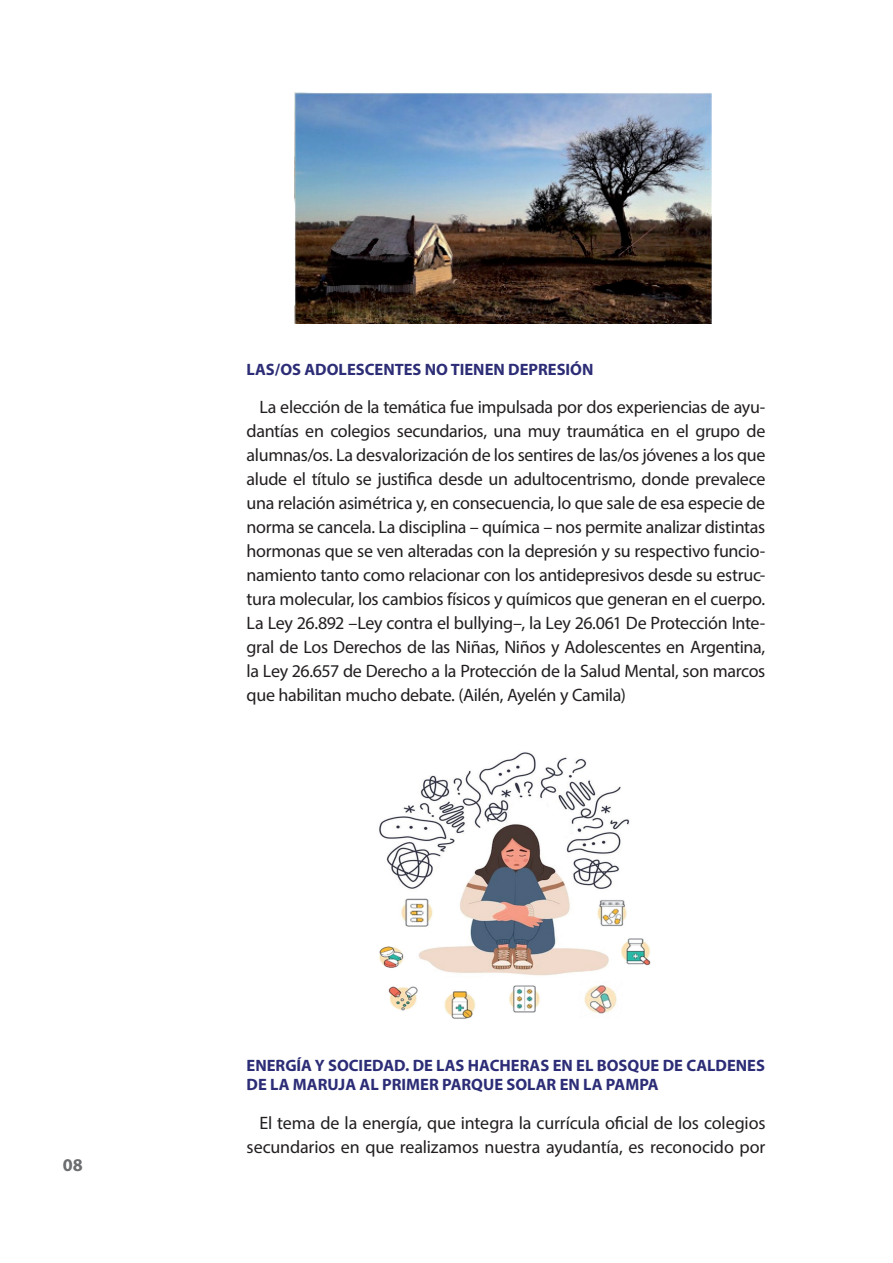
<style>
.page{position:relative;width:893px;height:1263px;background:#fff}
.page>*{position:absolute;margin:0;border:0;box-sizing:border-box;transform-origin:0 0}
.t1{font:18px/24px "Myriad Pro";letter-spacing:-.01em;color:#231f20;text-align:justify}
.t2{font:700 18px "Myriad Pro";color:#6c6d70}
.t3{font:700 16.5px/19.8px "Myriad Pro";color:#2c2d76}
</style>
<div class="page">
<img style="left:294px;top:92px;width:417px;height:231px">
<img style="left:379px;top:752px;width:271px;height:267px">
<p class="t2" style="left:63px;top:1153px;width:21px">08</p>
<p class="t3" style="left:247px;top:359px;width:348px">LAS/OS ADOLESCENTES NO TIENEN DEPRESIÓN</p>
<p class="t1" style="left:247px;top:395px;width:520px;text-indent:13px">La elección de la temática fue impulsada por dos experiencias de ayu&shy;dantías en colegios secundarios, una muy traumática en el grupo de alumnas/os. La desvalorización de los sentires de las/os jóvenes a los que alude el título se justifica desde un adultocentrismo, donde prevalece una relación asimétrica y, en consecuencia, lo que sale de esa especie de norma se cancela. La disciplina – química – nos permite analizar distintas hormonas que se ven alteradas con la depresión y su respectivo funcio&shy;namiento tanto como relacionar con los antidepresivos desde su estruc&shy;tura molecular, los cambios físicos y químicos que generan en el cuerpo.<br>La Ley 26.892 –Ley contra el bullying–, la Ley 26.061 De Protección Inte&shy;gral de Los Derechos de las Niñas, Niños y Adolescentes en Argentina, la Ley 26.657 de Derecho a la Protección de la Salud Mental, son marcos que habilitan mucho debate. (Ailén, Ayelén y Camila)</p>
<p class="t3" style="left:247px;top:1055px;width:520px">ENERGÍA Y SOCIEDAD. DE LAS HACHERAS EN EL BOSQUE DE CALDENES<br>DE LA MARUJA AL PRIMER PARQUE SOLAR EN LA PAMPA</p>
<p class="t1" style="left:247px;top:1110px;width:520px;text-align:right">El tema de la energía, que integra la currícula oficial de los colegios secundarios en que realizamos nuestra ayudantía, es reconocido por</p>
</div>
